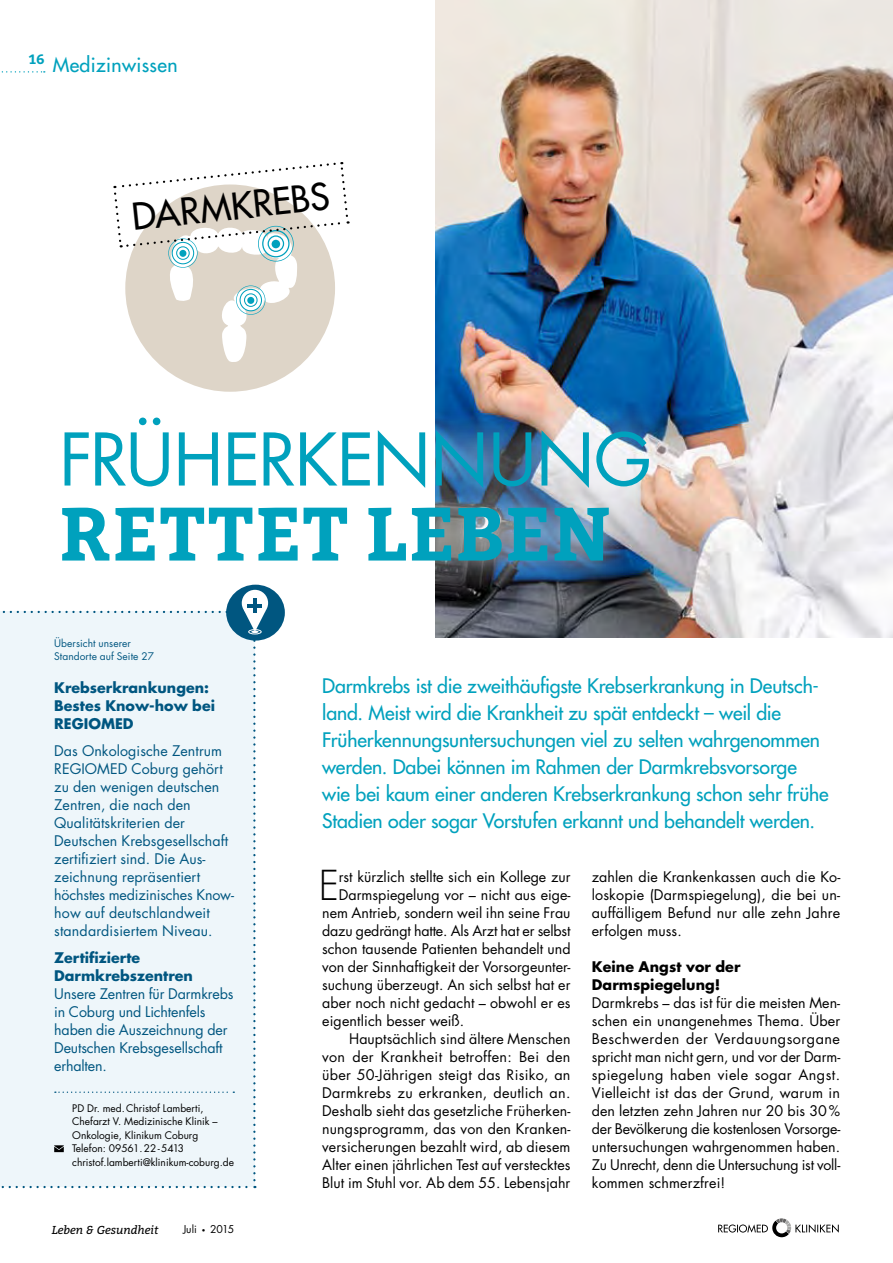
<style>
.page{position:relative;width:893px;height:1263px;background:#fff}
.page>*{position:absolute;margin:0;border:0;box-sizing:border-box;transform-origin:0 0}
.t1{font:700 75px "Bitter";letter-spacing:.015em;color:#00a1bd}
.t2{font:70.5px "Futura Std";letter-spacing:-.01em;color:#00a1bd}
.t3{font:300 40.2px "Futura Std";color:#000}
.t4{font:500 36px "Futura Std";color:#000}
.t5{font:500 19.5px/27px "Futura Std";letter-spacing:-.005em;color:#00a1bd}
.t6{font:500 19.5px "Futura Std";letter-spacing:.02em;color:#00a1bd}
.t7{font:14.25px/18px "Futura Std";letter-spacing:.005em;color:#000;text-align:justify}
.t8{font:14.25px/18px "Futura Std";letter-spacing:.005em;color:#005680}
.t9{font:700 14.25px/18px "Futura Std";color:#005680}
.t10{font:14.25px "Futura Std";letter-spacing:.025em;color:#000}
.t11{font:700 14.25px/18px "Futura Std";letter-spacing:.005em;color:#000}
.t12{font:700 13.5px "Bitter";color:#00a1bd}
.t13{font:italic 11.55px "Bitter";color:#000}
.t14{font:10.5px "Futura Std";color:#000}
.t15{font:10.2px/13.5px "Futura Std";color:#000}
.t16{font:10.2px/13.5px "Futura Std";letter-spacing:.005em;color:#005680}
.s1{font-weight:700}
</style>
<div class="page">
<img style="left:435px;top:0;width:458px;height:638px">
<svg style="left:1px;top:71px;width:44px;height:2px"></svg>
<svg style="left:718px;top:1218px;width:121px;height:19px"></svg>
<div style="left:125px;top:184px;width:210px;height:208px;background:#ded5c8;border-radius:50%"></div>
<svg style="left:113px;top:162px;width:236px;height:200px"></svg>
<img style="left:203px;top:388px;width:475px;height:204px">
<svg style="left:0;top:1186px;width:255px;height:2px"></svg>
<div style="left:226px;top:585px;width:59px;height:56px;background:#005680;border-radius:50%"></div>
<svg style="left:0;top:590px;width:268px;height:590px;background:#ecf5f9"></svg>
<hr style="left:253px;top:598px;width:4px;height:15px;background:#005680">
<hr style="left:248px;top:604px;width:14px;height:3px;background:#005680">
<p class="t12" style="left:29px;top:49px;width:17px">16</p>
<h3 class="t6" style="left:53px;top:53px;width:126px">Medizinwissen</h3>
<h3 class="t4" style="left:130px;top:194px;width:200px;rotate:-6deg">DARMKREBS</h3>
<h2 class="t2" style="left:59px;top:415px;width:594px">FRÜHERKENNUNG</h2>
<h1 class="t1" style="left:60px;top:476px;width:553px">RETTET LEBEN</h1>
<p class="t16" style="left:54px;top:636px;width:101px">Übersicht unserer<br>Standorte auf Seite 27</p>
<p class="t9" style="left:54px;top:678px;width:162px">Krebserkrankungen:<br>Bestes Know-how bei<br>REGIOMED</p>
<p class="t8" style="left:54px;top:742px;width:181px">Das Onkologische Zentrum<br>REGIOMED Coburg gehört zu den wenigen deutschen<br>Zentren, die nach den<br>Qualitätskriterien der<br>Deutschen Krebsgesellschaft zertifiziert sind. Die Aus-- zeichnung repräsentiert höchstes medizinisches Know&shy;how auf deutschlandweit standardisiertem Niveau.</p>
<p class="t9" style="left:54px;top:948px;width:140px">Zertifizierte<br>Darmkrebszentren</p>
<p class="t8" style="left:54px;top:985px;width:181px">Unsere Zentren für Darmkrebs in Coburg und Lichtenfels haben die Auszeichnung der<br>Deutschen Krebsgesellschaft erhalten.</p>
<p class="t15" style="left:72px;top:1101px;width:163px">PD Dr. med.Christof Lamberti,<br>Chefarzt V. Medizinische Klinik –<br>Onkologie, Klinikum Coburg<br>Telefon: 09561.22-5413 christof.lamberti@klinikum-coburg.de</p>
<p class="t5" style="left:322px;top:672px;width:508px">Darmkrebs ist die zweithäufigste Krebserkrankung in Deutsch&shy;land. Meist wird die Krankheit zu spät entdeckt – weil die Früherkennungsuntersuchungen viel zu selten wahrgenommen werden. Dabei können im Rahmen der Darmkrebsvorsorge wie bei kaum einer anderen Krebserkrankung schon sehr frühe Stadien oder sogar Vorstufen erkannt und behandelt werden.</p>
<h3 class="t3" style="left:319px;top:861px;width:22px">E</h3>
<p class="t7" style="left:339px;top:868px;width:233px">rst kürzlich stellte sich ein Kollege zur</p>
<p class="t7" style="left:592px;top:868px;width:250px">zahlen die Krankenkassen auch die Ko&shy;loskopie (Darmspiegelung), die bei un&shy;auffälligem Befund nur alle zehn Jahre erfolgen muss.</p>
<p class="t11" style="left:592px;top:957px;width:150px">Keine Angst vor der<br>Darmspiegelung!</p>
<p class="t7" style="left:592px;top:994px;width:250px">Darmkrebs – das ist für die meisten Men&shy;schen ein unangenehmes Thema. Über Beschwerden der Verdauungsorgane spricht man nicht gern, und vor der Darm&shy;spiegelung haben viele sogar Angst.<br>Vielleicht ist das der Grund, warum in den letzten zehn Jahren nur 20 bis 30% der Bevölkerung die kostenlosen Vorsorge&shy;untersuchungen wahrgenommen haben.<br>Zu Unrecht, denn die Untersuchung ist voll&shy;kommen schmerzfrei!</p>
<p class="t7" style="left:339px;top:886px;width:233px">Darmspiegelung vor – nicht aus eige-</p>
<p class="t7" style="left:322px;top:904px;width:250px">nem Antrieb, sondern weil ihn seine Frau</p>
<p class="t7" style="left:322px;top:922px;width:250px">dazu gedrängt hatte. Als Arzt hat er selbst</p>
<p class="t7" style="left:322px;top:940px;width:250px">schon tausende Patienten behandelt und</p>
<p class="t7" style="left:322px;top:958px;width:250px">von der Sinnhaftigkeit der Vorsorgeunter-</p>
<p class="t7" style="left:322px;top:976px;width:250px">suchung überzeugt. An sich selbst hat er</p>
<p class="t7" style="left:322px;top:994px;width:250px">aber noch nicht gedacht – obwohl er es</p>
<p class="t7" style="left:322px;top:1012px;width:144px">eigentlich besser weiß.</p>
<p class="t7" style="left:349px;top:1030px;width:223px">Hauptsächlich sind ältere Menschen</p>
<p class="t10" style="left:322px;top:1048px;width:250px">von der Krankheit betroffen: Bei den</p>
<p class="t7" style="left:322px;top:1066px;width:250px">über 50-Jährigen steigt das Risiko, an</p>
<p class="t7" style="left:322px;top:1084px;width:250px">Darmkrebs zu erkranken, deutlich an.</p>
<p class="t7" style="left:322px;top:1102px;width:250px">Deshalb sieht das gesetzliche Früherken-</p>
<p class="t7" style="left:322px;top:1120px;width:250px">nungsprogramm, das von den Kranken-</p>
<p class="t7" style="left:322px;top:1138px;width:250px">versicherungen bezahlt wird, ab diesem</p>
<p class="t7" style="left:322px;top:1156px;width:250px">Alter einen jährlichen Test auf verstecktes</p>
<p class="t7" style="left:322px;top:1174px;width:250px">Blut im Stuhl vor. Ab dem 55. Lebensjahr</p>
<p class="t13" style="left:52px;top:1221px;width:108px">Leben &amp; Gesundheit</p>
<p class="t14" style="left:183px;top:1223px;width:53px">Juli <span class="s1">·</span> 2015</p>
</div>
